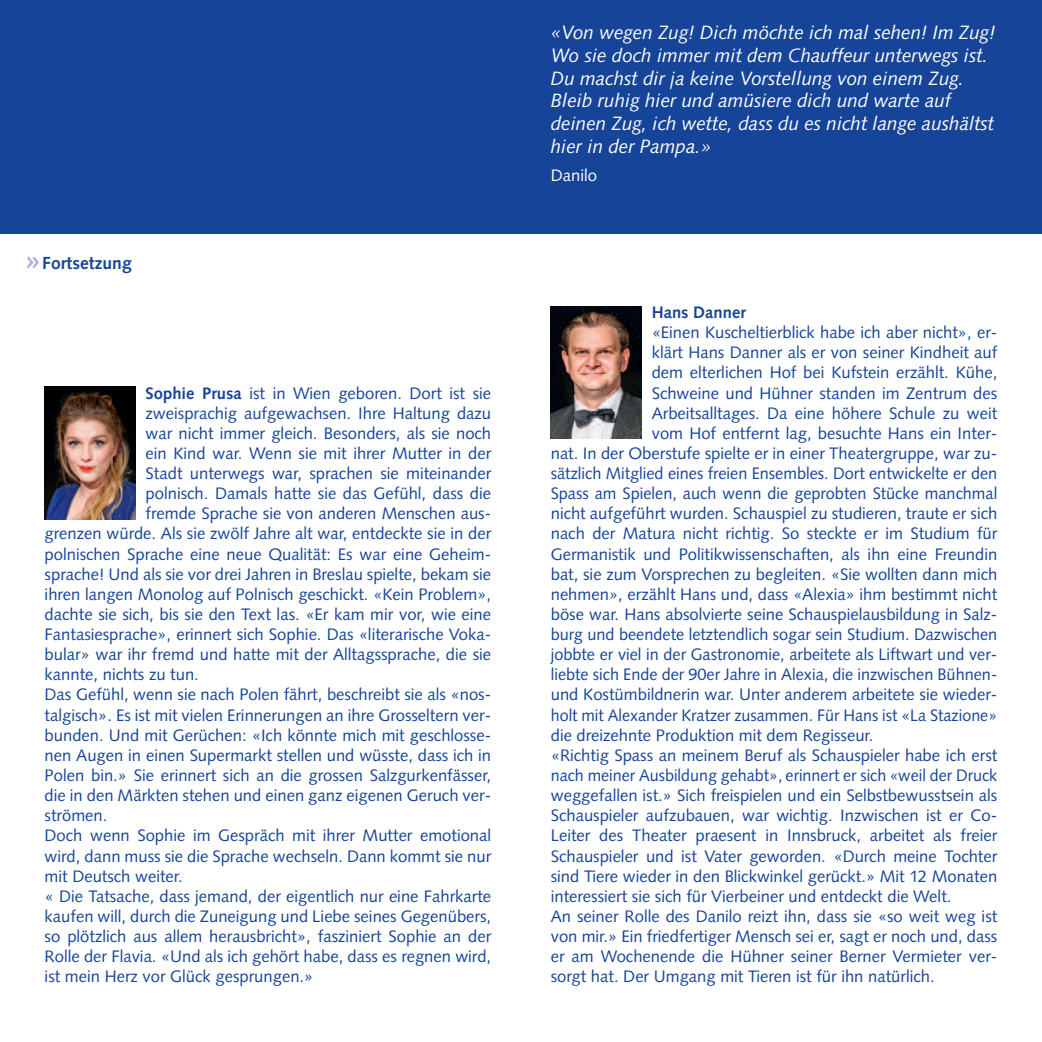
<style>
.page{position:relative;width:1042px;height:1042px;background:#fff}
.page>*{position:absolute;margin:0;border:0;box-sizing:border-box;transform-origin:0 0}
.t1{font:italic 19.25px/22.8px "Syntax";color:#fff}
.t2{font:700 17.5px "Syntax";color:#164499}
.t3{font:16.62px "Syntax";color:#164499}
.t4{font:700 16.62px "Syntax";color:#164499}
.t5{font:16.62px "Syntax";color:#fff}
.s1{font-size:29.75px;color:#adb1d7}
.s2{font-weight:700}
</style>
<div class="page">
<div style="left:0;top:0;width:521px;height:233px;background:#164499"></div>
<div style="left:521px;top:0;width:521px;height:233px;background:#164499"></div>
<img style="left:45px;top:387px;width:90px;height:132px">
<img style="left:551px;top:306px;width:90px;height:133px">
<p class="t2" style="left:25px;top:255px;width:108px"><span class="s1">»</span>Fortsetzung</p>
<p class="t3" style="left:146px;top:386px;width:347px"><span class="s2">Sophie Prusa</span> ist in Wien geboren. Dort ist sie</p>
<p class="t3" style="left:146px;top:406px;width:347px">zweisprachig aufgewachsen. Ihre Haltung dazu</p>
<p class="t3" style="left:146px;top:426px;width:347px">war nicht immer gleich. Besonders, als sie noch</p>
<p class="t3" style="left:146px;top:446px;width:347px">ein Kind war. Wenn sie mit ihrer Mutter in der</p>
<p class="t3" style="left:146px;top:466px;width:347px">Stadt unterwegs war, sprachen sie miteinander</p>
<p class="t3" style="left:146px;top:487px;width:347px">polnisch. Damals hatte sie das Gefühl, dass die</p>
<p class="t3" style="left:146px;top:507px;width:347px">fremde Sprache sie von anderen Menschen aus-</p>
<p class="t3" style="left:45px;top:527px;width:448px">grenzen würde. Als sie zwölf Jahre alt war, entdeckte sie in der</p>
<p class="t3" style="left:45px;top:547px;width:448px">polnischen Sprache eine neue Qualität: Es war eine Geheim-</p>
<p class="t3" style="left:45px;top:567px;width:448px">sprache! Und als sie vor drei Jahren in Breslau spielte, bekam sie</p>
<p class="t3" style="left:45px;top:587px;width:448px">ihren langen Monolog auf Polnisch geschickt. «Kein Problem»,</p>
<p class="t3" style="left:45px;top:607px;width:448px">dachte sie sich, bis sie den Text las. «Er kam mir vor, wie eine</p>
<p class="t3" style="left:45px;top:627px;width:448px">Fantasiesprache», erinnert sich Sophie. Das «literarische Voka-</p>
<p class="t3" style="left:45px;top:648px;width:448px">bular» war ihr fremd und hatte mit der Alltagssprache, die sie</p>
<p class="t3" style="left:45px;top:668px;width:156px">kannte, nichts zu tun.</p>
<p class="t3" style="left:45px;top:688px;width:448px">Das Gefühl, wenn sie nach Polen fährt, beschreibt sie als «nos-</p>
<p class="t3" style="left:45px;top:708px;width:448px">talgisch». Es ist mit vielen Erinnerungen an ihre Grosseltern ver-</p>
<p class="t3" style="left:45px;top:728px;width:448px">bunden. Und mit Gerüchen: «Ich könnte mich mit geschlosse-</p>
<p class="t3" style="left:45px;top:748px;width:448px">nen Augen in einen Supermarkt stellen und wüsste, dass ich in</p>
<p class="t3" style="left:45px;top:768px;width:448px">Polen bin.» Sie erinnert sich an die grossen Salzgurkenfässer,</p>
<p class="t3" style="left:45px;top:788px;width:448px">die in den Märkten stehen und einen ganz eigenen Geruch ver-</p>
<p class="t3" style="left:45px;top:809px;width:64px">strömen.</p>
<p class="t3" style="left:45px;top:829px;width:448px">Doch wenn Sophie im Gespräch mit ihrer Mutter emotional</p>
<p class="t3" style="left:45px;top:849px;width:448px">wird, dann muss sie die Sprache wechseln. Dann kommt sie nur</p>
<p class="t3" style="left:45px;top:869px;width:140px">mit Deutsch weiter.</p>
<p class="t3" style="left:45px;top:889px;width:448px">« Die Tatsache, dass jemand, der eigentlich nur eine Fahrkarte</p>
<p class="t3" style="left:45px;top:909px;width:448px">kaufen will, durch die Zuneigung und Liebe seines Gegenübers,</p>
<p class="t3" style="left:45px;top:929px;width:448px">so plötzlich aus allem herausbricht», fasziniert Sophie an der</p>
<p class="t3" style="left:45px;top:949px;width:448px">Rolle der Flavia. «Und als ich gehört habe, dass es regnen wird,</p>
<p class="t3" style="left:45px;top:970px;width:270px">ist mein Herz vor Glück gesprungen.»</p>
<p class="t1" style="left:551px;top:23px;width:446px">«Von wegen Zug! Dich möchte ich mal sehen! Im Zug!<br>Wo sie doch immer mit dem Chauffeur unterwegs ist.<br>Du machst dir ja keine Vorstellung von einem Zug.<br>Bleib ruhig hier und amüsiere dich und warte auf deinen Zug, ich wette, dass du es nicht lange aushältst hier in der Pampa.»</p>
<p class="t5" style="left:551px;top:169px;width:48px">Danilo</p>
<p class="t4" style="left:652px;top:305px;width:96px">Hans Danner</p>
<p class="t3" style="left:652px;top:326px;width:347px">«Einen Kuscheltierblick habe ich aber nicht», er-</p>
<p class="t3" style="left:652px;top:346px;width:347px">klärt Hans Danner als er von seiner Kindheit auf</p>
<p class="t3" style="left:652px;top:366px;width:347px">dem elterlichen Hof bei Kufstein erzählt. Kühe,</p>
<p class="t3" style="left:652px;top:386px;width:347px">Schweine und Hühner standen im Zentrum des</p>
<p class="t3" style="left:652px;top:406px;width:347px">Arbeitsalltages. Da eine höhere Schule zu weit</p>
<p class="t3" style="left:652px;top:426px;width:347px">vom Hof entfernt lag, besuchte Hans ein Inter-</p>
<p class="t3" style="left:551px;top:446px;width:448px">nat. In der Oberstufe spielte er in einer Theatergruppe, war zu-</p>
<p class="t3" style="left:551px;top:466px;width:448px">sätzlich Mitglied eines freien Ensembles. Dort entwickelte er den</p>
<p class="t3" style="left:551px;top:487px;width:448px">Spass am Spielen, auch wenn die geprobten Stücke manchmal</p>
<p class="t3" style="left:551px;top:507px;width:448px">nicht aufgeführt wurden. Schauspiel zu studieren, traute er sich</p>
<p class="t3" style="left:551px;top:527px;width:448px">nach der Matura nicht richtig. So steckte er im Studium für</p>
<p class="t3" style="left:551px;top:547px;width:448px">Germanistik und Politikwissenschaften, als ihn eine Freundin</p>
<p class="t3" style="left:551px;top:567px;width:448px">bat, sie zum Vorsprechen zu begleiten. «Sie wollten dann mich</p>
<p class="t3" style="left:551px;top:587px;width:448px">nehmen», erzählt Hans und, dass «Alexia» ihm bestimmt nicht</p>
<p class="t3" style="left:551px;top:607px;width:448px">böse war. Hans absolvierte seine Schauspielausbildung in Salz-</p>
<p class="t3" style="left:551px;top:627px;width:448px">burg und beendete letztendlich sogar sein Studium. Dazwischen</p>
<p class="t3" style="left:551px;top:648px;width:448px">jobbte er viel in der Gastronomie, arbeitete als Liftwart und ver-</p>
<p class="t3" style="left:551px;top:668px;width:448px">liebte sich Ende der 90er Jahre in Alexia, die inzwischen Bühnen-</p>
<p class="t3" style="left:551px;top:688px;width:448px">und Kostümbildnerin war. Unter anderem arbeitete sie wieder-</p>
<p class="t3" style="left:551px;top:708px;width:448px">holt mit Alexander Kratzer zusammen. Für Hans ist «La Stazione»</p>
<p class="t3" style="left:551px;top:728px;width:324px">die dreizehnte Produktion mit dem Regisseur.</p>
<p class="t3" style="left:551px;top:748px;width:448px">«Richtig Spass an meinem Beruf als Schauspieler habe ich erst</p>
<p class="t3" style="left:551px;top:768px;width:448px">nach meiner Ausbildung gehabt», erinnert er sich «weil der Druck</p>
<p class="t3" style="left:551px;top:788px;width:448px">weggefallen ist.» Sich freispielen und ein Selbstbewusstsein als</p>
<p class="t3" style="left:551px;top:809px;width:448px">Schauspieler aufzubauen, war wichtig. Inzwischen ist er Co-</p>
<p class="t3" style="left:551px;top:829px;width:448px">Leiter des Theater praesent in Innsbruck, arbeitet als freier</p>
<p class="t3" style="left:551px;top:849px;width:448px">Schauspieler und ist Vater geworden. «Durch meine Tochter</p>
<p class="t3" style="left:551px;top:869px;width:448px">sind Tiere wieder in den Blickwinkel gerückt.» Mit 12 Monaten</p>
<p class="t3" style="left:551px;top:889px;width:402px">interessiert sie sich für Vierbeiner und entdeckt die Welt.</p>
<p class="t3" style="left:551px;top:909px;width:448px">An seiner Rolle des Danilo reizt ihn, dass sie «so weit weg ist</p>
<p class="t3" style="left:551px;top:929px;width:448px">von mir.» Ein friedfertiger Mensch sei er, sagt er noch und, dass</p>
<p class="t3" style="left:551px;top:949px;width:448px">er am Wochenende die Hühner seiner Berner Vermieter ver-</p>
<p class="t3" style="left:551px;top:970px;width:385px">sorgt hat. Der Umgang mit Tieren ist für ihn natürlich.</p>
</div>
